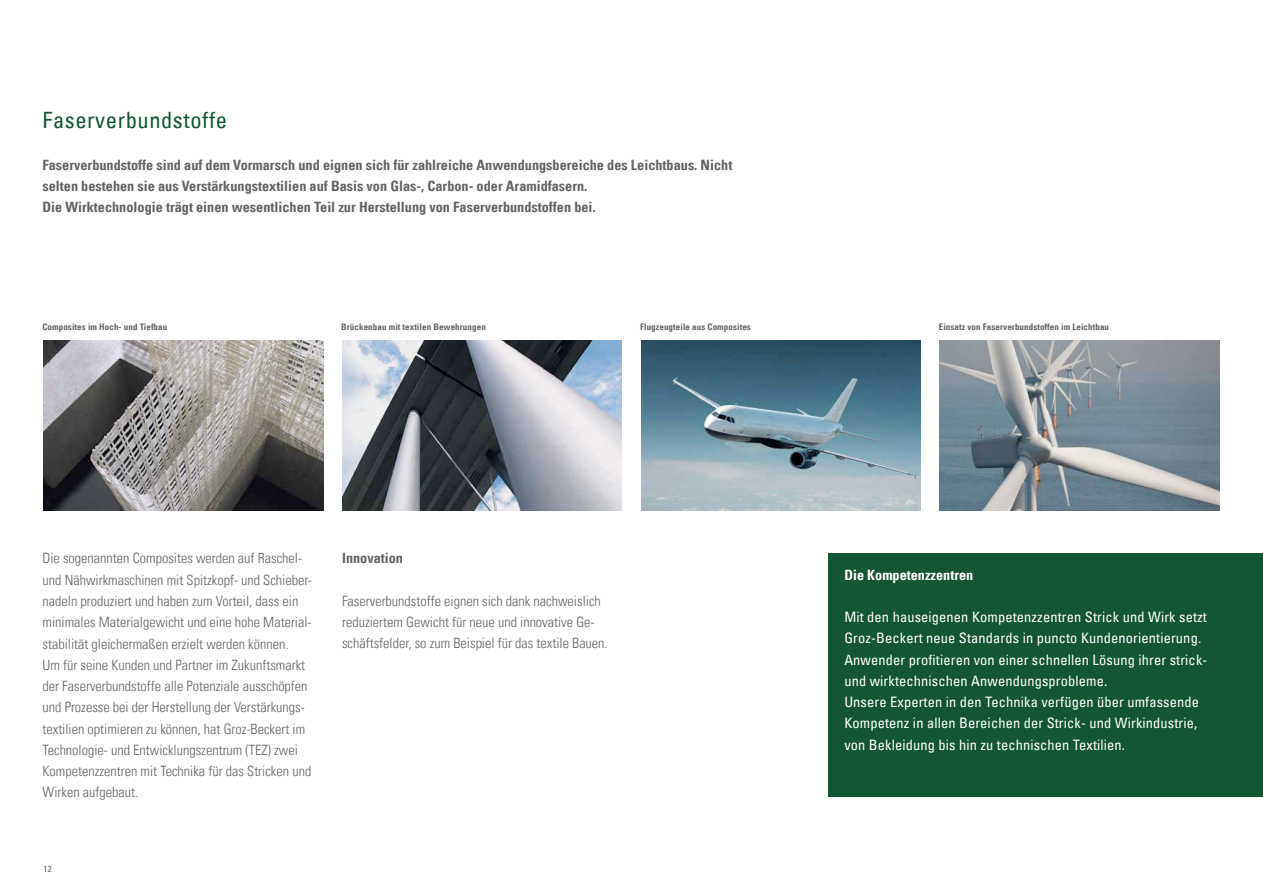
<style>
.page{position:relative;width:1263px;height:893px;background:#fff}
.page>*{position:absolute;margin:0;border:0;box-sizing:border-box;transform-origin:0 0}
.t1{font:condensed 22.5px "Univers Com 57";letter-spacing:.025em;color:#125634}
.t2{font:condensed 14.4px/21.3px "Univers Com 57";letter-spacing:.01em;color:#fff}
.t3{font:14.25px/21.3px "Univers Com 47 Light Cond";color:#636466}
.t4{font:14.25px/21px "Univers Com 67 Bold Cond";color:#636466}
.t5{font:14.25px "Univers Com 67 Bold Cond";color:#fff}
.t6{font:9px "Univers Com 67 Bold Cond";letter-spacing:.01em;color:#636466}
.t7{font:condensed 9px "Univers Com 57";color:#636466}
</style>
<div class="page">
<img style="left:940px;top:340px;width:279px;height:170px">
<img style="left:342px;top:340px;width:280px;height:170px">
<img style="left:44px;top:340px;width:279px;height:170px">
<img style="left:641px;top:340px;width:280px;height:170px">
<div style="left:828px;top:553px;width:435px;height:244px;background:#125634"></div>
<h1 class="t1" style="left:43px;top:105px;width:186px">Faserverbundstoffe</h1>
<p class="t4" style="left:43px;top:154px;width:691px">Faserverbundstoffe sind auf dem Vormarsch und eignen sich für zahlreiche Anwendungsbereiche des Leichtbaus. Nicht selten bestehen sie aus Verstärkungstextilien auf Basis von Glas-, Carbon- oder Aramidfasern.<br>Die Wirktechnologie trägt einen wesentlichen Teil zur Herstellung von Faserverbundstoffen bei.</p>
<p class="t6" style="left:43px;top:321px;width:126px">Composites im Hoch- und Tiefbau</p>
<p class="t6" style="left:341px;top:321px;width:146px">Brückenbau mit textilen Bewehrungen</p>
<p class="t6" style="left:939px;top:321px;width:172px">Einsatz von Faserverbundstoffen im Leichtbau</p>
<p class="t6" style="left:640px;top:321px;width:112px">Flugzeugteile aus Composites</p>
<p class="t3" style="left:43px;top:548px;width:271px">Die sogenannten Composites werden auf Raschel&shy;und Nähwirkmaschinen mit Spitzkopf- und Schieber&shy;nadeln produziert und haben zum Vorteil, dass ein minimales Materialgewicht und eine hohe Material&shy;stabilität gleichermaßen erzielt werden können.<br>Um für seine Kunden und Partner im Zukunftsmarkt der Faserverbundstoffe alle Potenziale ausschöpfen und Prozesse bei der Herstellung der Verstärkungs&shy;textilien optimieren zu können, hat Groz-Beckert im Technologie- und Entwicklungszentrum (TEZ) zwei Kompetenzzentren mit Technika für das Stricken und Wirken aufgebaut.</p>
<p class="t7" style="left:44px;top:863px;width:10px">12</p>
<p class="t4" style="left:342px;top:548px;width:62px">Innovation</p>
<p class="t3" style="left:342px;top:590px;width:267px">Faserverbundstoffe eignen sich dank nachweislich reduziertem Gewicht für neue und innovative Ge&shy;schäftsfelder, so zum Beispiel für das textile Bauen.</p>
<p class="t5" style="left:844px;top:566px;width:131px">Die Kompetenzzentren</p>
<p class="t2" style="left:844px;top:606px;width:364px">Mit den hauseigenen Kompetenzzentren Strick und Wirk setzt Groz-Beckert neue Standards in puncto Kundenorientierung.<br>Anwender profitieren von einer schnellen Lösung ihrer strick&shy;und wirktechnischen Anwendungsprobleme.<br>Unsere Experten in den Technika verfügen über umfassende Kompetenz in allen Bereichen der Strick- und Wirkindustrie, von Bekleidung bis hin zu technischen Textilien.</p>
</div>
